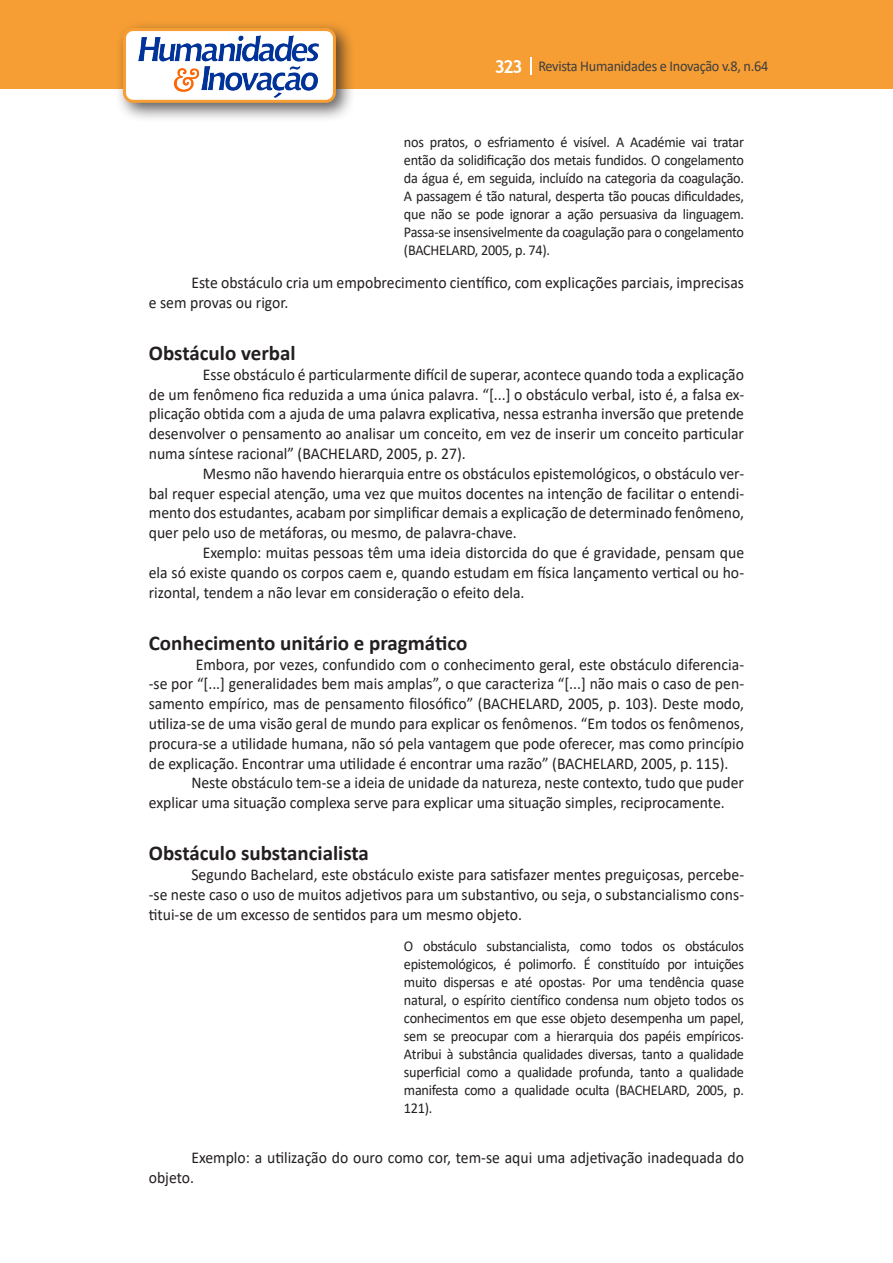
<style>
.page{position:relative;width:893px;height:1263px;background:#fff}
.page>*{position:absolute;margin:0;border:0;box-sizing:border-box;transform-origin:0 0}
.Titulo_2{font:700 21px "Calibri";color:#231f20}
.Texto{font:16.5px/19.8px "Calibri";color:#231f20;text-align:justify;scale:.95 1}
.citacao{font:15px/18px "Calibri";letter-spacing:-.02em;color:#231f20;text-align:justify;scale:.95 1}
.t1{font:15px "Calibri";letter-spacing:-.02em;color:#3e3e3f;scale:.95 1}
.s1{font-family:"Trebuchet MS";font-weight:700;font-size:18px;color:#fff}
</style>
<div class="page">
<div style="left:0;top:0;width:893px;height:88px;background:#f69e34"></div>
<svg style="left:530px;top:57px;width:2px;height:18px"></svg>
<div style="left:115px;top:20px;width:241px;height:103px;background:#231f20;opacity:.75"></div>
<div style="left:125px;top:30px;width:209px;height:71px;background:#fff;border-radius:9px"></div>
<img style="left:138px;top:35px;width:181px;height:62px">
<div style="left:123px;top:28px;width:213px;height:75px;border:3px solid #f69e34;border-radius:9px"></div>
<p class="t1" style="left:495px;top:56px;width:290px"><span class="s1">323</span> Revista Humanidades e Inovação v.8, n.64</p>
<p class="citacao" style="left:404px;top:133px;width:360px">nos pratos, o esfriamento é visível. A Académie vai tratar então da solidificação dos metais fundidos. O congelamento da água é, em seguida, incluído na categoria da coagulação.<br>A passagem é tão natural, desperta tão poucas dificuldades, que não se pode ignorar a ação persuasiva da linguagem.<br>Passa-se insensivelmente da coagulação para o congelamento (BACHELARD, 2005, p. 74).</p>
<p class="Texto" style="left:149px;top:272px;width:628px;text-indent:43px">Este obstáculo cria um empobrecimento científico, com explicações parciais, imprecisas e sem provas ou rigor.</p>
<p class="Titulo_2" style="left:149px;top:338px;width:148px">Obstáculo verbal</p>
<p class="Texto" style="left:149px;top:364px;width:628px;text-indent:54px">Esse obstáculo é particularmente difícil de superar, acontece quando toda a explicação de um fenômeno fica reduzida a uma única palavra. “[...] o obstáculo verbal, isto é, a falsa ex&shy;plicação obtida com a ajuda de uma palavra explicativa, nessa estranha inversão que pretende desenvolver o pensamento ao analisar um conceito, em vez de inserir um conceito particular numa síntese racional” (BACHELARD, 2005, p. 27).</p>
<p class="Texto" style="left:149px;top:463px;width:628px;text-indent:54px">Mesmo não havendo hierarquia entre os obstáculos epistemológicos, o obstáculo ver&shy;bal requer especial atenção, uma vez que muitos docentes na intenção de facilitar o entendi&shy;mento dos estudantes, acabam por simplificar demais a explicação de determinado fenômeno, quer pelo uso de metáforas, ou mesmo, de palavra-chave.</p>
<p class="Texto" style="left:149px;top:542px;width:628px;text-indent:54px">Exemplo: muitas pessoas têm uma ideia distorcida do que é gravidade, pensam que ela só existe quando os corpos caem e, quando estudam em física lançamento vertical ou ho&shy;rizontal, tendem a não levar em consideração o efeito dela.</p>
<p class="Titulo_2" style="left:149px;top:628px;width:320px">Conhecimento unitário e pragmático</p>
<p class="Texto" style="left:149px;top:654px;width:628px;text-indent:47px">Embora, por vezes, confundido com o conhecimento geral, este obstáculo diferencia--se por “[...] generalidades bem mais amplas”, o que caracteriza “[...] não mais o caso de pen&shy;samento empírico, mas de pensamento filosófico” (BACHELARD, 2005, p. 103). Deste modo, utiliza-se de uma visão geral de mundo para explicar os fenômenos. “Em todos os fenômenos, procura-se a utilidade humana, não só pela vantagem que pode oferecer, mas como princípio de explicação. Encontrar uma utilidade é encontrar uma razão” (BACHELARD, 2005, p. 115).</p>
<p class="Texto" style="left:149px;top:772px;width:628px;text-indent:43px">Neste obstáculo tem-se a ideia de unidade da natureza, neste contexto, tudo que puder explicar uma situação complexa serve para explicar uma situação simples, reciprocamente.</p>
<p class="Titulo_2" style="left:149px;top:838px;width:222px">Obstáculo substancialista</p>
<p class="Texto" style="left:149px;top:864px;width:628px;text-indent:43px">Segundo Bachelard, este obstáculo existe para satisfazer mentes preguiçosas, percebe--se neste caso o uso de muitos adjetivos para um substantivo, ou seja, o substancialismo cons&shy;titui-se de um excesso de sentidos para um mesmo objeto.</p>
<p class="citacao" style="left:404px;top:936px;width:360px">O obstáculo substancialista, como todos os obstáculos epistemológicos, é polimorfo. É constituído por intuições muito dispersas e até opostas. Por uma tendência quase natural, o espírito científico condensa num objeto todos os conhecimentos em que esse objeto desempenha um papel, sem se preocupar com a hierarquia dos papéis empíricos.<br>Atribui à substância qualidades diversas, tanto a qualidade superficial como a qualidade profunda, tanto a qualidade manifesta como a qualidade oculta (BACHELARD, 2005, p.<br>121).</p>
<p class="Texto" style="left:149px;top:1147px;width:628px;text-indent:43px">Exemplo: a utilização do ouro como cor, tem-se aqui uma adjetivação inadequada do objeto.</p>
</div>
